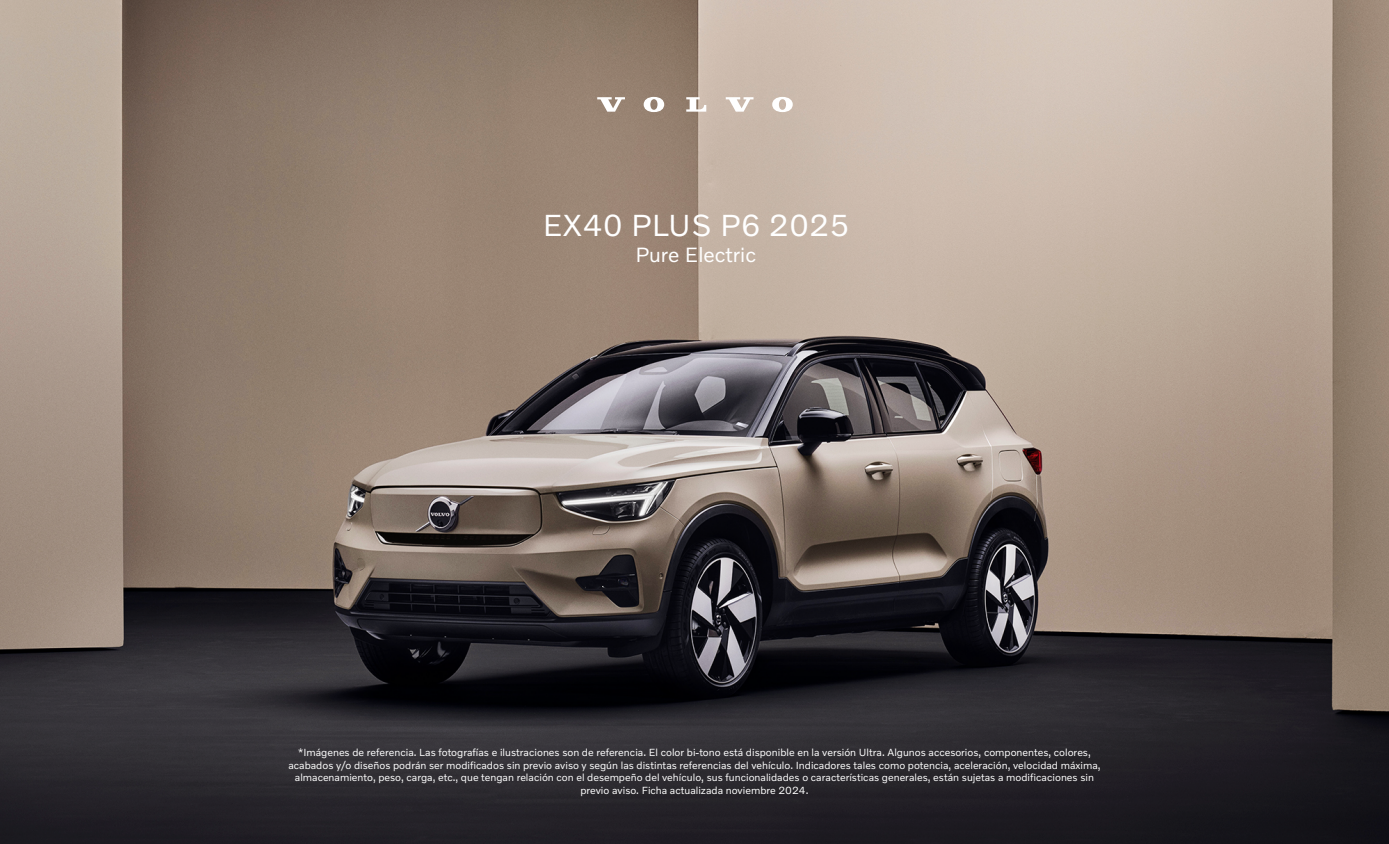
<style>
.page{position:relative;width:1389px;height:844px;background:#fff}
.page>*{position:absolute;margin:0;border:0;box-sizing:border-box;transform-origin:0 0}
.t1{font:30.97px "Volvo Novum";letter-spacing:.01em;color:#fff}
.t2{font:21px "Volvo Novum";color:#fff}
.t3{font:10.5px/12.6px "Volvo Novum";color:#fff;text-align:center}
</style>
<div class="page">
<img style="left:0;top:0;width:1389px;height:843px">
<svg style="left:597px;top:97px;width:28px;height:15px"></svg>
<svg style="left:686px;top:97px;width:20px;height:15px"></svg>
<svg style="left:644px;top:97px;width:20px;height:15px"></svg>
<svg style="left:726px;top:97px;width:28px;height:15px"></svg>
<svg style="left:772px;top:97px;width:21px;height:15px"></svg>
<h1 class="t1" style="left:543px;top:205px;width:308px">EX40 PLUS P6 2025</h1>
<h2 class="t2" style="left:636px;top:241px;width:122px">Pure Electric</h2>
<p class="t3" style="left:288px;top:745px;width:814px">*Imágenes de referencia. Las fotografías e ilustraciones son de referencia. El color bi-tono está disponible en la versión Ultra. Algunos accesorios, componentes, colores, acabados y/o diseños podrán ser modificados sin previo aviso y según las distintas referencias del vehículo. Indicadores tales como potencia, aceleración, velocidad máxima, almacenamiento, peso, carga, etc., que tengan relación con el desempeño del vehículo, sus funcionalidades o características generales, están sujetas a modificaciones sin previo aviso. Ficha actualizada noviembre 2024.</p>
</div>
